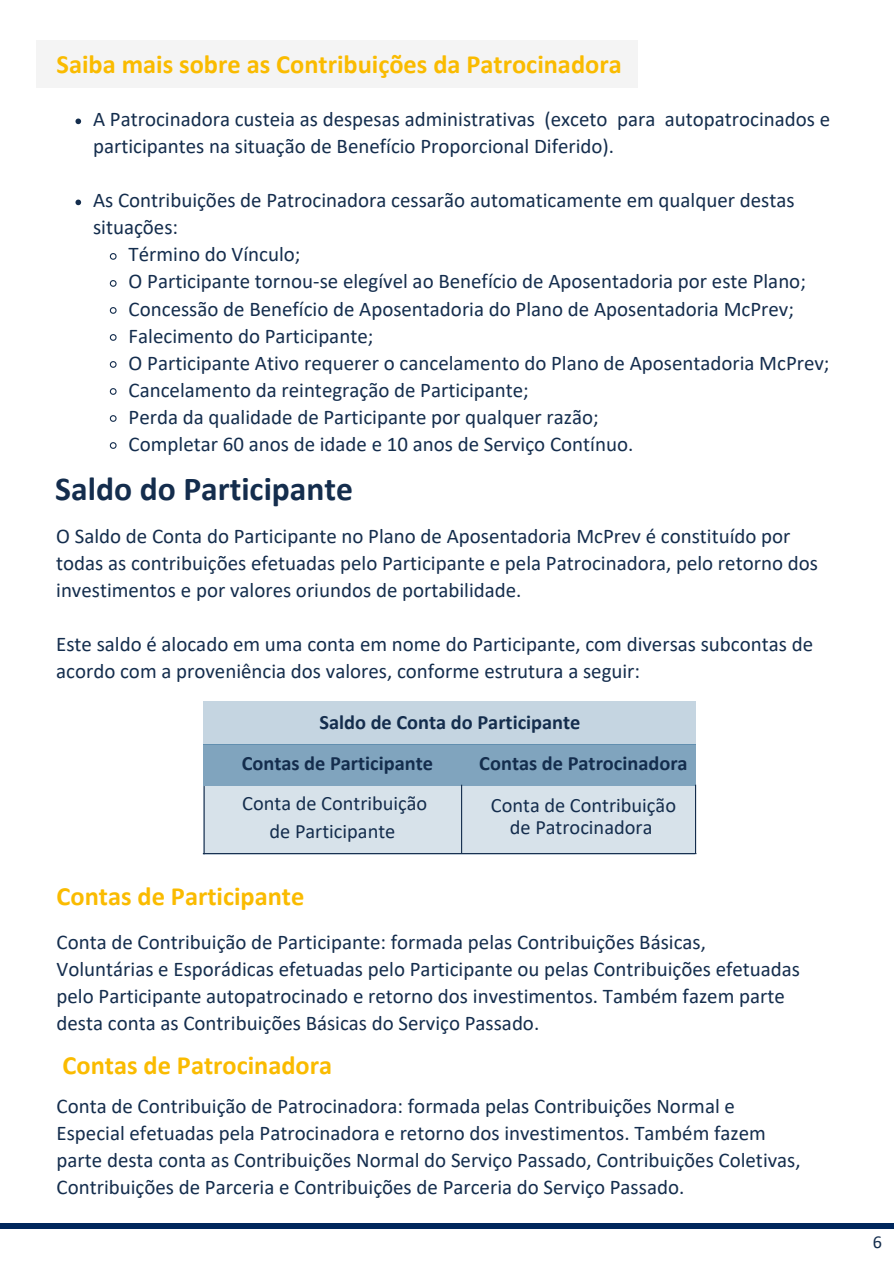
<style>
.page{position:relative;width:894px;height:1264px;background:#fff}
.page>*{position:absolute;margin:0;border:0;box-sizing:border-box;transform-origin:0 0}
.t1{font:700 33.6px "Calibri";color:#142d4d}
.t2{font:700 26.4px "Calibri";color:#fabb00}
.t3{font:20.85px/27px "Calibri";color:#142d4d}
.t4{font:700 20.4px "Calibri";color:#142d4d}
.t5{font:20.4px/28.2px "Calibri";color:#142d4d;text-align:center}
.t6{font:18.3px "Calibri";color:#142d4d}
</style>
<div class="page">
<div style="left:0;top:1223px;width:893px;height:6px;background:#00275c"></div>
<div style="left:203px;top:786px;width:491px;height:68px;background:#d7e2ea"></div>
<hr style="left:203px;top:786px;width:2px;height:68px;background:#142d4d">
<div style="left:203px;top:700px;width:493px;height:44px;background:#c5d5e1"></div>
<div style="left:203px;top:744px;width:492px;height:42px;background:#80a4be"></div>
<hr style="left:694px;top:784px;width:2px;height:69px;background:#142d4d">
<hr style="left:461px;top:784px;width:1px;height:69px;background:#142d4d">
<hr style="left:203px;top:853px;width:493px;height:1px;background:#142d4d">
<div style="left:36px;top:40px;width:601px;height:47px;background:#f4f4f4"></div>
<svg style="left:75px;top:118px;width:6px;height:6px"></svg>
<svg style="left:75px;top:199px;width:6px;height:6px"></svg>
<svg style="left:109px;top:253px;width:8px;height:7px"></svg>
<svg style="left:109px;top:280px;width:8px;height:7px"></svg>
<svg style="left:109px;top:307px;width:8px;height:7px"></svg>
<svg style="left:109px;top:334px;width:8px;height:7px"></svg>
<svg style="left:109px;top:361px;width:8px;height:7px"></svg>
<svg style="left:109px;top:388px;width:8px;height:7px"></svg>
<svg style="left:109px;top:415px;width:8px;height:7px"></svg>
<svg style="left:109px;top:442px;width:8px;height:7px"></svg>
<h2 class="t2" style="left:57px;top:53px;width:566px">Saiba mais sobre as Contribuições da Patrocinadora</h2>
<p class="t3" style="left:93px;top:108px;width:738px">A Patrocinadora custeia as despesas administrativas (exceto para autopatrocinados e participantes na situação de Benefício Proporcional Diferido).</p>
<p class="t3" style="left:93px;top:189px;width:702px">As Contribuições de Patrocinadora cessarão automaticamente em qualquer destas situações:</p>
<h1 class="t3" style="left:129px;top:243px;width:173px">Término do Vínculo;</h1>
<p class="t3" style="left:129px;top:270px;width:678px">O Participante tornou-se elegível ao Benefício de Aposentadoria por este Plano;</p>
<p class="t3" style="left:129px;top:297px;width:666px">Concessão de Benefício de Aposentadoria do Plano de Aposentadoria McPrev;</p>
<h3 class="t3" style="left:129px;top:324px;width:246px">Falecimento do Participante;</h3>
<h3 class="t3" style="left:129px;top:351px;width:702px">O Participante Ativo requerer o cancelamento do Plano de Aposentadoria McPrev;</h3>
<h3 class="t3" style="left:129px;top:378px;width:401px">Cancelamento da reintegração de Participante;</h3>
<p class="t3" style="left:129px;top:405px;width:471px">Perda da qualidade de Participante por qualquer razão;</p>
<p class="t3" style="left:129px;top:432px;width:506px">Completar 60 anos de idade e 10 anos de Serviço Contínuo.</p>
<p class="t1" style="left:55px;top:475px;width:299px">Saldo do Participante</p>
<p class="t3" style="left:56px;top:524px;width:763px">O Saldo de Conta do Participante no Plano de Aposentadoria McPrev é constituído por todas as contribuições efetuadas pelo Participante e pela Patrocinadora, pelo retorno dos investimentos e por valores oriundos de portabilidade.</p>
<p class="t3" style="left:56px;top:632px;width:758px">Este saldo é alocado em uma conta em nome do Participante, com diversas subcontas de acordo com a proveniência dos valores, conforme estrutura a seguir:</p>
<p class="t4" style="left:319px;top:713px;width:262px">Saldo de Conta do Participante</p>
<p class="t4" style="left:241px;top:755px;width:193px">Contas de Participante</p>
<p class="t4" style="left:479px;top:755px;width:210px">Contas de Patrocinadora</p>
<p class="t5" style="left:242px;top:791px;width:187px">Conta de Contribuição de Participante</p>
<p class="t5" style="left:490px;top:796px;width:187px;line-height:21.3px">Conta de Contribuição de Patrocinadora</p>
<p class="t2" style="left:57px;top:884px;width:249px">Contas de Participante</p>
<p class="t3" style="left:57px;top:930px;width:744px">Conta de Contribuição de Participante: formada pelas Contribuições Básicas, Voluntárias e Esporádicas efetuadas pelo Participante ou pelas Contribuições efetuadas pelo Participante autopatrocinado e retorno dos investimentos. Também fazem parte desta conta as Contribuições Básicas do Serviço Passado.</p>
<p class="t2" style="left:63px;top:1053px;width:271px">Contas de Patrocinadora</p>
<h2 class="t3" style="left:57px;top:1093px;width:745px">Conta de Contribuição de Patrocinadora: formada pelas Contribuições Normal e Especial efetuadas pela Patrocinadora e retorno dos investimentos. Também fazem parte desta conta as Contribuições Normal do Serviço Passado, Contribuições Coletivas, Contribuições de Parceria e Contribuições de Parceria do Serviço Passado.</h2>
<h2 class="t6" style="left:872px;top:1233px;width:11px">6</h2>
</div>
